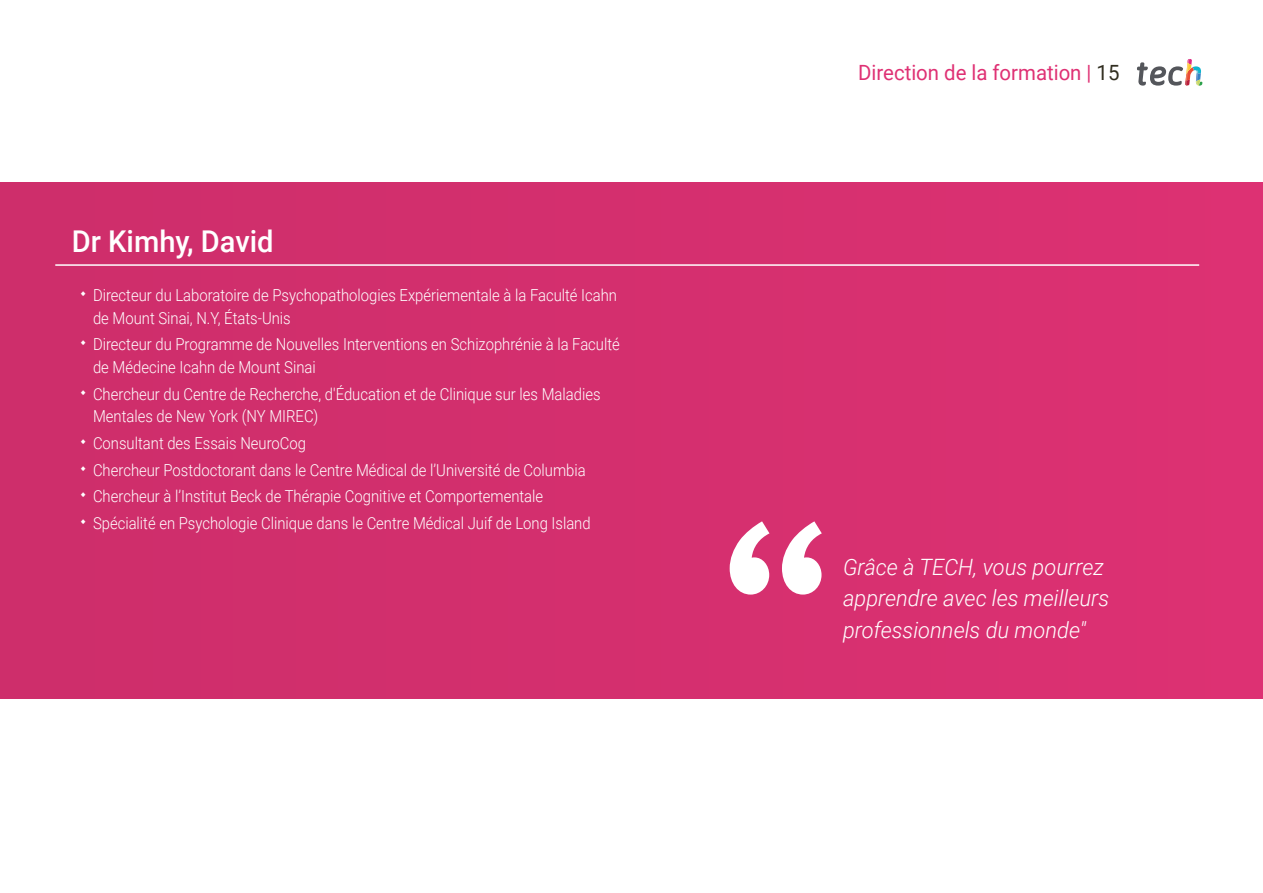
<style>
.page{position:relative;width:1263px;height:893px;background:#fff}
.page>*{position:absolute;margin:0;border:0;box-sizing:border-box;transform-origin:0 0}
.t1{font:500 30px "Roboto";color:#fff}
.t2{font:italic 300 22.5px/31.5px "Roboto";color:#fff}
.t3{font:21px "Roboto";color:#df3174}
.t4{font:300 16.5px/22.5px "Roboto";color:#fff;scale:.9 1}
.s1{color:#312e20}
</style>
<div class="page">
<div style="left:0;top:182px;width:1263px;height:516px;background:#d42f6e"></div>
<svg style="left:730px;top:521px;width:92px;height:74px"></svg>
<hr style="left:55px;top:264px;width:1144px;height:2px;background:#fff">
<svg style="left:1137px;top:59px;width:65px;height:27px"></svg>
<h1 class="t1" style="left:72px;top:220px;width:203px">Dr Kimhy, David</h1>
<p class="t4" style="left:93px;top:283px;width:584px">Directeur du Laboratoire de Psychopathologies Expériementale à la Faculté Icahn de Mount Sinai, N.Y, États-Unis</p>
<p class="t4" style="left:93px;top:332px;width:587px">Directeur du Programme de Nouvelles Interventions en Schizophrénie à la Faculté de Médecine Icahn de Mount Sinai</p>
<p class="t4" style="left:93px;top:382px;width:565px">Chercheur du Centre de Recherche, d'Éducation et de Clinique sur les Maladies<br>Mentales de New York (NY MIREC)</p>
<p class="t4" style="left:93px;top:429px;width:554px;line-height:26.7px">Consultant des Essais NeuroCog<br>Chercheur Postdoctorant dans le Centre Médical de l’Université de Columbia Chercheur à l’Institut Beck de Thérapie Cognitive et Comportementale Spécialité en Psychologie Clinique dans le Centre Médical Juif de Long Island</p>
<p class="t3" style="left:858px;top:57px;width:263px">Direction de la formation | <span class="s1">15</span></p>
<h2 class="t2" style="left:843px;top:550px;width:268px">Grâce à TECH, vous pourrez apprendre avec les meilleurs professionnels du monde"</h2>
</div>
